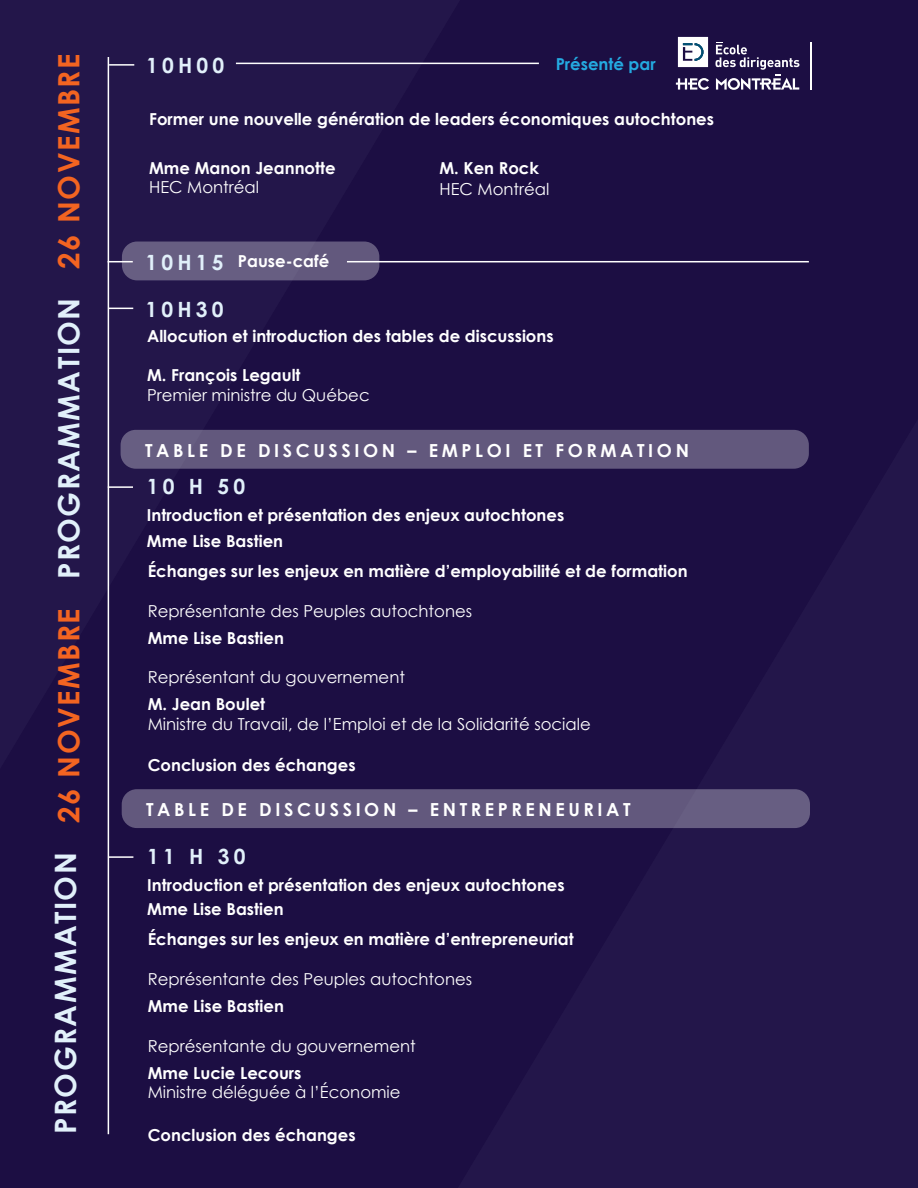
<style>
.page{position:relative;width:918px;height:1188px;background:#1c0e43}
.page>*{position:absolute;margin:0;border:0;box-sizing:border-box;transform-origin:0 0}
.t1{font:700 29.55px "Century Gothic";letter-spacing:.05em;color:#e1f0fa}
.t2{font:700 29.55px "Century Gothic";letter-spacing:.05em;color:#f36421}
.t3{font:700 21px "Century Gothic";letter-spacing:.2em;color:#e1f0fa}
.t4{font:700 18px "Century Gothic";letter-spacing:.2em;color:#fff}
.t5{font:700 16.5px/25.5px "Century Gothic";color:#fff}
.t6{font:16.5px "Century Gothic";color:#fff}
.t7{font:700 16.5px "Century Gothic";color:#24aae1}
</style>
<div class="page">
<svg style="left:107px;top:57px;width:369px;height:757px"></svg>
<svg style="left:442px;top:374px;width:368px;height:455px"></svg>
<hr style="left:109px;top:64px;width:25px;height:2px;background:#fff">
<svg style="left:109px;top:308px;width:24px;height:1px"></svg>
<div style="left:122px;top:242px;width:257px;height:38px;background:#675e82;border-radius:15px"></div>
<svg style="left:109px;top:261px;width:24px;height:1px"></svg>
<hr style="left:347px;top:261px;width:462px;height:1px;background:#fff">
<hr style="left:108px;top:57px;width:1px;height:1077px;background:#fff">
<svg style="left:676px;top:78px;width:33px;height:12px"></svg>
<hr style="left:810px;top:43px;width:1px;height:47px;background:#fff">
<svg style="left:716px;top:42px;width:83px;height:48px"></svg>
<svg style="left:678px;top:37px;width:30px;height:30px"></svg>
<div style="left:121px;top:430px;width:688px;height:39px;background:#62587d;border-radius:15px"></div>
<hr style="left:108px;top:486px;width:25px;height:2px;background:#fff">
<div style="left:122px;top:789px;width:688px;height:39px;background:#62587d;border-radius:15px"></div>
<hr style="left:108px;top:856px;width:25px;height:2px;background:#fff">
<hr style="left:236px;top:63px;width:303px;height:1px;background:#fff">
<p class="t2" style="left:46px;top:269px;width:216px;rotate:-90deg">26 NOVEMBRE</p>
<p class="t1" style="left:46px;top:579px;width:283px;rotate:-90deg">PROGRAMMATION</p>
<p class="t2" style="left:46px;top:823px;width:216px;rotate:-90deg">26 NOVEMBRE</p>
<p class="t1" style="left:43px;top:1134px;width:283px;rotate:-90deg">PROGRAMMATION</p>
<p class="t7" style="left:556px;top:51px;width:101px">Présenté par</p>
<p class="t3" style="left:146px;top:49px;width:80px">10H00</p>
<p class="t5" style="left:149px;top:106px;width:566px">Former une nouvelle génération de leaders économiques autochtones</p>
<p class="t5" style="left:149px;top:154px;width:188px">Mme Manon Jeannotte</p>
<p class="t6" style="left:149px;top:176px;width:111px">HEC Montréal</p>
<p class="t3" style="left:145px;top:246px;width:80px">10H15</p>
<p class="t5" style="left:238px;top:248px;width:93px">Pause-café</p>
<p class="t5" style="left:439px;top:154px;width:101px">M. Ken Rock</p>
<p class="t6" style="left:439px;top:178px;width:111px">HEC Montréal</p>
<p class="t3" style="left:146px;top:293px;width:80px">10H30</p>
<p class="t5" style="left:147px;top:322px;width:408px">Allocution et introduction des tables de discussions</p>
<p class="t5" style="left:147px;top:362px;width:155px">M. François Legault</p>
<p class="t6" style="left:147px;top:384px;width:224px">Premier ministre du Québec</p>
<p class="t4" style="left:145px;top:437px;width:545px">TABLE DE DISCUSSION – EMPLOI ET FORMATION</p>
<p class="t3" style="left:147px;top:471px;width:100px">10 H 50</p>
<p class="t5" style="left:147px;top:502px;width:419px">Introduction et présentation des enjeux autochtones<br>Mme Lise Bastien</p>
<p class="t5" style="left:148px;top:558px;width:541px">Échanges sur les enjeux en matière d’employabilité et de formation</p>
<p class="t6" style="left:148px;top:599px;width:326px">Représentante des Peuples autochtones</p>
<p class="t5" style="left:148px;top:624px;width:138px">Mme Lise Bastien</p>
<p class="t6" style="left:148px;top:666px;width:259px">Représentant du gouvernement</p>
<p class="t5" style="left:148px;top:691px;width:119px">M. Jean Boulet</p>
<p class="t6" style="left:148px;top:713px;width:445px">Ministre du Travail, de l’Emploi et de la Solidarité sociale</p>
<p class="t5" style="left:148px;top:751px;width:209px">Conclusion des échanges</p>
<p class="t4" style="left:146px;top:796px;width:486px">TABLE DE DISCUSSION – ENTREPRENEURIAT</p>
<p class="t3" style="left:147px;top:841px;width:100px">11 H 30</p>
<p class="t5" style="left:147px;top:873px;width:419px;line-height:24px">Introduction et présentation des enjeux autochtones<br>Mme Lise Bastien</p>
<p class="t5" style="left:148px;top:926px;width:428px">Échanges sur les enjeux en matière d’entrepreneuriat</p>
<p class="t6" style="left:148px;top:967px;width:326px">Représentante des Peuples autochtones</p>
<p class="t5" style="left:148px;top:992px;width:138px">Mme Lise Bastien</p>
<p class="t6" style="left:148px;top:1034px;width:270px">Représentante du gouvernement</p>
<p class="t5" style="left:148px;top:1059px;width:155px">Mme Lucie Lecours</p>
<p class="t6" style="left:148px;top:1081px;width:254px">Ministre déléguée à l’Économie</p>
<p class="t5" style="left:148px;top:1122px;width:209px">Conclusion des échanges</p>
</div>
